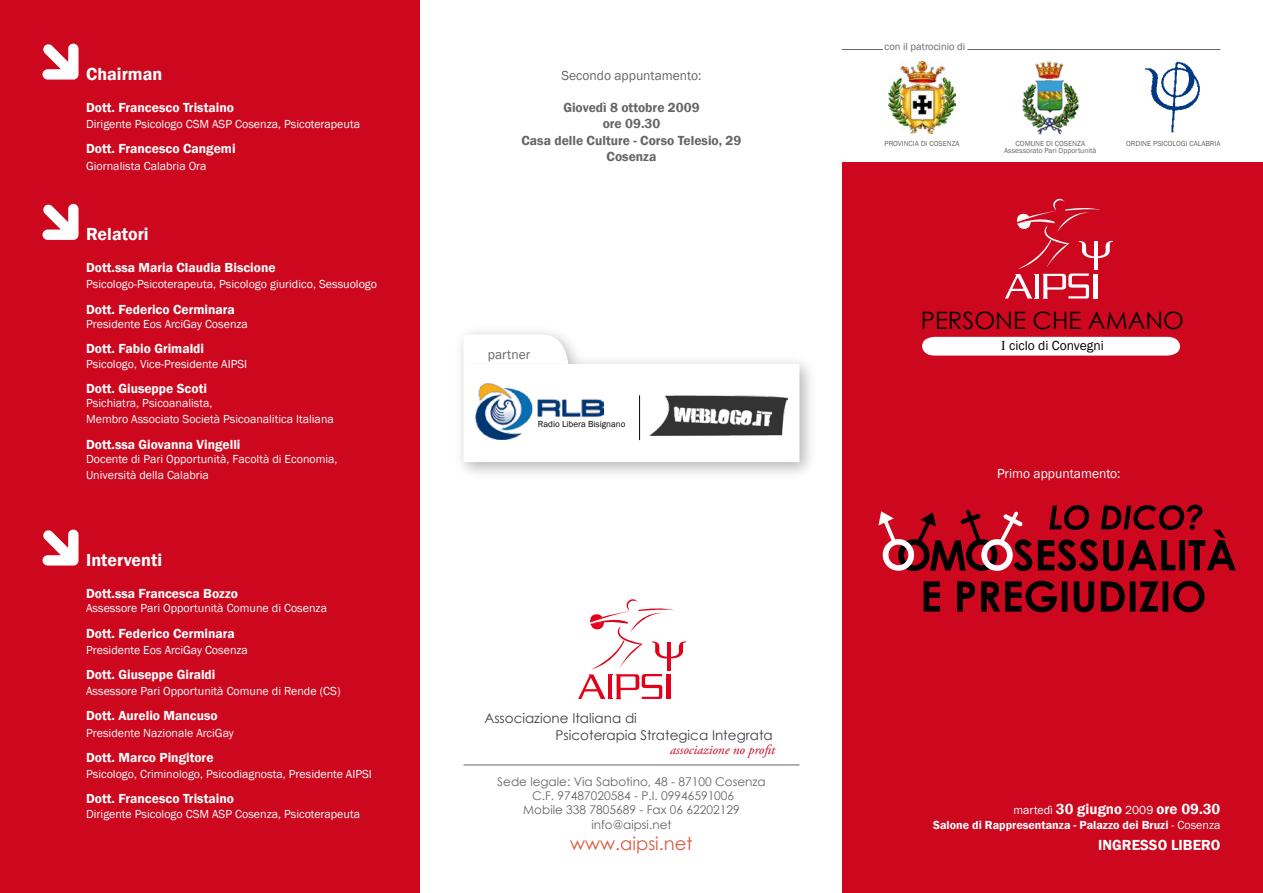
<style>
.page{position:relative;width:1263px;height:893px;background:#fff}
.page>*{position:absolute;margin:0;border:0;box-sizing:border-box;transform-origin:0 0}
.t1{font:24px "Century Gothic";color:#000}
.t2{font:600 18px "Franklin Gothic";color:#fff}
.t3{font:18px "Century Gothic";color:#d85c41}
.t4{font:600 15px "Franklin Gothic";color:#fff}
.t5{font:600 13.5px "Franklin Gothic";color:#fff}
.t6{font:600 13.5px/16.2px "Franklin Gothic";color:#646567;text-align:center}
.t7{font:13.5px/17px "Century Gothic";color:#404040}
.t8{font:13.5px "Franklin Gothic";color:#646567}
.t9{font:italic 13.5px "Adobe Garamond Pro";color:#cc071e}
.t10{font:13.5px "Franklin Gothic";color:#fff}
.t11{font:13.5px "Franklin Gothic";color:#000}
.t12{font:12px/16.2px "Franklin Gothic";color:#fff}
.t13{font:12px/14.4px "Century Gothic";color:#646567;text-align:center}
.t14{font:600 12px "Franklin Gothic";color:#fff}
.t15{font:10.5px "Franklin Gothic";color:#646567}
.t16{font:9px "Franklin Gothic";color:#000}
.t17{font:7.5px/7.5px "Franklin Gothic";color:#646567;text-align:center}
.s1{font-family:"Times New Roman"}
.s2{font-weight:400;font-size:12px}
.s3{font-weight:400}
</style>
<div class="page">
<div style="left:453px;top:324px;width:366px;height:158px;background:#000;opacity:.3"></div>
<svg style="left:463px;top:334px;width:336px;height:128px"></svg>
<div style="left:843px;top:163px;width:420px;height:730px;background:#cc071e"></div>
<img style="left:1144px;top:61px;width:56px;height:72px">
<img style="left:1022px;top:61px;width:57px;height:74px">
<img style="left:888px;top:61px;width:68px;height:72px">
<hr style="left:967px;top:49px;width:253px;height:1px;background:#646567">
<svg style="left:922px;top:337px;width:258px;height:19px;background:#fcf4f5"></svg>
<svg style="left:1005px;top:198px;width:108px;height:101px"></svg>
<hr style="left:1094px;top:274px;width:4px;height:25px;background:#fff">
<hr style="left:842px;top:49px;width:41px;height:1px;background:#646567">
<hr style="left:463px;top:765px;width:336px;height:1px;background:#646567">
<svg style="left:578px;top:599px;width:108px;height:100px"></svg>
<hr style="left:667px;top:674px;width:4px;height:25px;background:#e2001a">
<img style="left:476px;top:384px;width:127px;height:56px">
<div style="left:0;top:0;width:419px;height:893px;background:#cc071e"></div>
<svg style="left:43px;top:44px;width:36px;height:36px"></svg>
<svg style="left:43px;top:204px;width:36px;height:36px"></svg>
<svg style="left:43px;top:530px;width:36px;height:36px"></svg>
<img style="left:650px;top:395px;width:138px;height:41px">
<hr style="left:639px;top:395px;width:1px;height:45px;background:#000">
<svg style="left:923px;top:581px;width:281px;height:31px"></svg>
<svg style="left:878px;top:505px;width:358px;height:66px"></svg>
<h2 class="t2" style="left:86px;top:62px;width:78px">Chairman</h2>
<p class="t5" style="left:86px;top:99px;width:150px">Dott. Francesco Tristaino</p>
<p class="t12" style="left:86px;top:116px;width:275px">Dirigente Psicologo CSM ASP Cosenza, Psicoterapeuta</p>
<p class="t5" style="left:86px;top:141px;width:151px">Dott. Francesco Cangemi</p>
<p class="t12" style="left:86px;top:158px;width:122px">Giornalista Calabria Ora</p>
<h2 class="t2" style="left:86px;top:223px;width:64px">Relatori</h2>
<p class="t5" style="left:86px;top:259px;width:191px">Dott.ssa Maria Claudia Biscione</p>
<p class="t12" style="left:86px;top:277px;width:292px">Psicologo-Psicoterapeuta, Psicologo giuridico, Sessuologo</p>
<p class="t5" style="left:86px;top:301px;width:150px">Dott. Federico Cerminara</p>
<p class="t12" style="left:86px;top:316px;width:163px">Presidente Eos ArciGay Cosenza</p>
<p class="t5" style="left:86px;top:340px;width:120px">Dott. Fabio Grimaldi</p>
<p class="t12" style="left:86px;top:356px;width:163px">Psicologo, Vice-Presidente AIPSI</p>
<p class="t5" style="left:86px;top:380px;width:122px">Dott. Giuseppe Scoti</p>
<p class="t12" style="left:86px;top:395px;width:249px">Psichiatra, Psicoanalista,<br>Membro Associato Società Psicoanalitica Italiana</p>
<p class="t5" style="left:86px;top:436px;width:156px">Dott.ssa Giovanna Vingelli</p>
<p class="t12" style="left:86px;top:451px;width:253px">Docente di Pari Opportunità, Facoltà di Economia,<br>Università della Calabria</p>
<h2 class="t2" style="left:86px;top:548px;width:78px">Interventi</h2>
<p class="t5" style="left:86px;top:585px;width:153px">Dott.ssa Francesca Bozzo</p>
<p class="t12" style="left:86px;top:601px;width:242px">Assessore Pari Opportunità Comune di Cosenza</p>
<p class="t5" style="left:86px;top:625px;width:150px">Dott. Federico Cerminara</p>
<p class="t12" style="left:86px;top:642px;width:163px">Presidente Eos ArciGay Cosenza</p>
<p class="t5" style="left:86px;top:666px;width:131px">Dott. Giuseppe Giraldi</p>
<p class="t12" style="left:86px;top:683px;width:256px">Assessore Pari Opportunità Comune di Rende (CS)</p>
<p class="t5" style="left:86px;top:708px;width:133px">Dott. Aurelio Mancuso</p>
<p class="t12" style="left:86px;top:725px;width:149px">Presidente Nazionale ArciGay</p>
<p class="t5" style="left:86px;top:749px;width:129px">Dott. Marco Pingitore</p>
<p class="t12" style="left:86px;top:766px;width:287px">Psicologo, Criminologo, Psicodiagnosta, Presidente AIPSI</p>
<p class="t5" style="left:86px;top:790px;width:150px">Dott. Francesco Tristaino</p>
<p class="t12" style="left:86px;top:806px;width:275px">Dirigente Psicologo CSM ASP Cosenza, Psicoterapeuta</p>
<p class="t8" style="left:561px;top:67px;width:142px">Secondo appuntamento:</p>
<p class="t6" style="left:521px;top:100px;width:221px">Giovedì 8 ottobre 2009<br>ore 09.30<br>Casa delle Culture - Corso Telesio, 29<br>Cosenza</p>
<p class="t8" style="left:488px;top:346px;width:44px">partner</p>
<p class="t16" style="left:538px;top:418px;width:89px">Radio Libera Bisignano</p>
<p class="t7" style="left:556px;top:709px;width:219px;text-indent:-71px">Associazione Italiana di<br>Psicoterapia Strategica Integrata</p>
<p class="t13" style="left:497px;top:774px;width:270px">Sede legale: Via Sabotino, 48 - 87100 Cosenza C.F. 97487020584 - P.I. 09946591006<br>Mobile 338 7805689 - Fax 06 62202129 info@aipsi.net</p>
<h2 class="t3" style="left:570px;top:831px;width:124px">www.aipsi.net</h2>
<p class="t9" style="left:670px;top:741px;width:106px">associazione no profit</p>
<p class="t15" style="left:884px;top:40px;width:82px">con il patrocinio di</p>
<p class="t17" style="left:884px;top:140px;width:77px">PROVINCIA DI COSENZA</p>
<p class="t17" style="left:1004px;top:140px;width:94px">COMUNE DI COSENZA<br>Assessorato Pari Opportunità</p>
<p class="t17" style="left:1126px;top:140px;width:96px">ORDINE PSICOLOGI CALABRIA</p>
<h1 class="t1" style="left:921px;top:304px;width:265px">PERSONE CHE AMANO</h1>
<p class="t11" style="left:1001px;top:338px;width:104px"><span class="s1">I</span> ciclo di Convegni</p>
<p class="t10" style="left:997px;top:465px;width:125px">Primo appuntamento:</p>
<p class="t4" style="left:1013px;top:800px;width:208px"><span class="s2">martedì</span> 30 giugno <span class="s2">2009</span> ore 09.30</p>
<p class="t14" style="left:933px;top:818px;width:289px">Salone di Rappresentanza - Palazzo dei Bruzi <span class="s3">- Cosenza</span></p>
<p class="t4" style="left:1098px;top:835px;width:124px">INGRESSO LIBERO</p>
</div>
